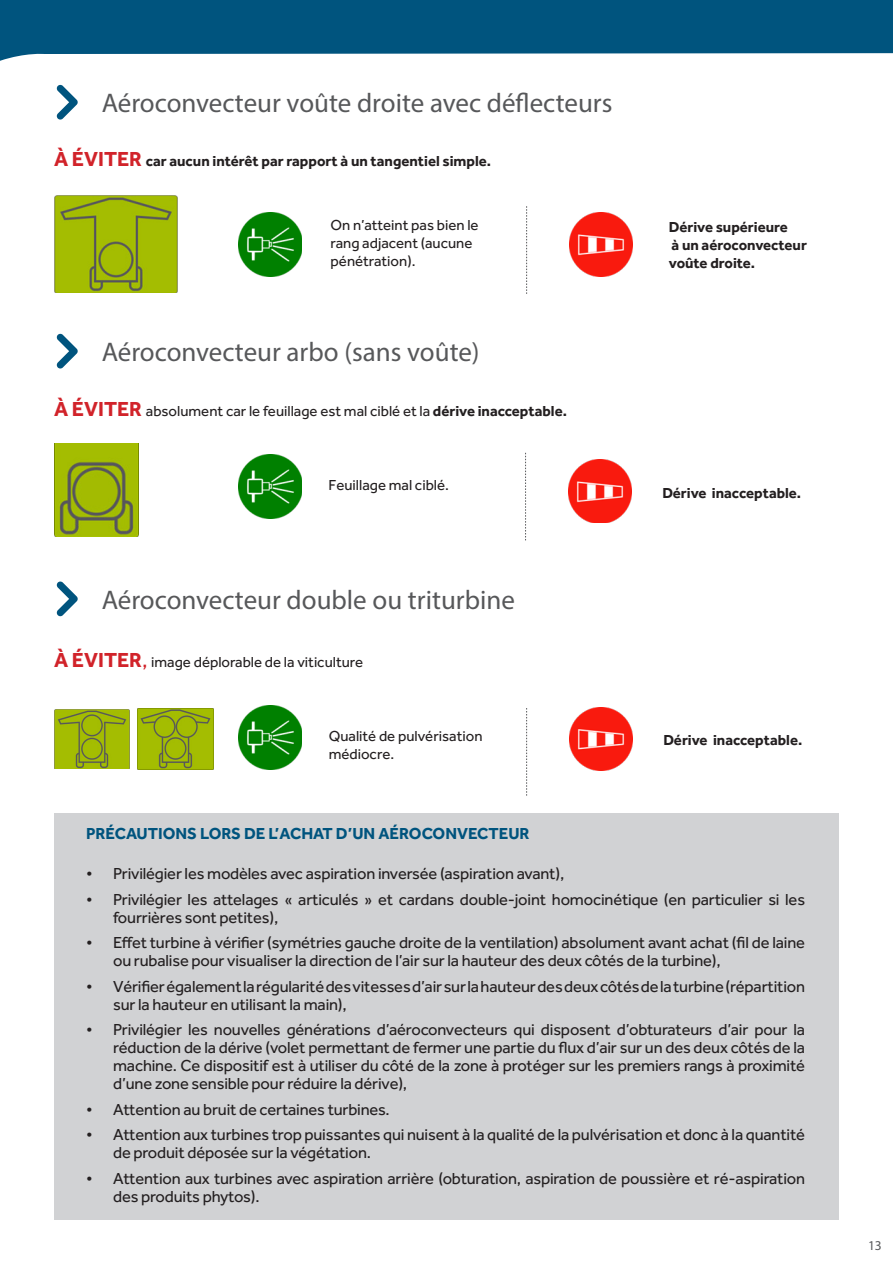
<style>
.page{position:relative;width:893px;height:1263px;background:#fff}
.page>*{position:absolute;margin:0;border:0;box-sizing:border-box;transform-origin:0 0}
.t1{font:27px "Myriad Pro";color:#57585a}
.t2{font:16.5px/18px "Effra";letter-spacing:-.01em;color:#231f20}
.t3{font:700 16.5px "Effra";color:#00547e}
.t4{font:15px/18px "Effra";color:#231f20}
.t5{font:700 15px "Effra";color:#231f20}
.t6{font:13.5px "Myriad Pro";color:#57585a}
.s1{font-size:21px;color:#d1232a}
.s2{font-weight:700;font-size:21px;color:#d1232a}
.s3{font-weight:700}
</style>
<div class="page">
<svg style="left:0;top:0;width:893px;height:197px"></svg>
<svg style="left:56px;top:85px;width:22px;height:35px"></svg>
<svg style="left:56px;top:333px;width:22px;height:36px"></svg>
<svg style="left:56px;top:581px;width:22px;height:36px"></svg>
<svg style="left:526px;top:206px;width:1px;height:88px"></svg>
<svg style="left:525px;top:453px;width:1px;height:87px"></svg>
<svg style="left:526px;top:708px;width:1px;height:88px"></svg>
<img style="left:238px;top:213px;width:64px;height:63px">
<img style="left:238px;top:455px;width:64px;height:63px">
<img style="left:238px;top:706px;width:64px;height:63px">
<img style="left:569px;top:213px;width:63px;height:63px">
<img style="left:568px;top:459px;width:63px;height:64px">
<img style="left:569px;top:707px;width:63px;height:64px">
<div style="left:54px;top:813px;width:785px;height:407px;background:#d1d2d4"></div>
<img style="left:54px;top:196px;width:123px;height:97px">
<img style="left:54px;top:709px;width:76px;height:60px">
<img style="left:137px;top:709px;width:77px;height:60px">
<img style="left:54px;top:443px;width:84px;height:93px">
<p class="t1" style="left:102px;top:87px;width:512px">Aéroconvecteur voûte droite avec déflecteurs</p>
<p class="t5" style="left:54px;top:152px;width:439px"><span class="s1">À ÉVITER</span> car aucun intérêt par rapport à un tangentiel simple.</p>
<p class="t4" style="left:331px;top:216px;width:150px">On n’atteint pas bien le rang adjacent (aucune pénétration).</p>
<p class="t1" style="left:102px;top:336px;width:379px">Aéroconvecteur arbo (sans voûte)</p>
<p class="t4" style="left:54px;top:402px;width:514px"><span class="s2">À ÉVITER</span> absolument car le feuillage est mal ciblé et la <span class="s3">dérive inacceptable.</span></p>
<p class="t4" style="left:328px;top:476px;width:122px">Feuillage mal ciblé.</p>
<p class="t1" style="left:102px;top:583px;width:415px">Aéroconvecteur double ou triturbine</p>
<p class="t4" style="left:54px;top:653px;width:311px"><span class="s2">À ÉVITER</span><span class="s1">,</span> image déplorable de la viticulture</p>
<p class="t4" style="left:329px;top:727px;width:155px">Qualité de pulvérisation médiocre.</p>
<p class="t5" style="left:669px;top:218px;width:121px">Dérive supérieure</p>
<p class="t5" style="left:672px;top:236px;width:137px">à un aéroconvecteur</p>
<p class="t5" style="left:669px;top:254px;width:88px">voûte droite.</p>
<p class="t5" style="left:662px;top:483px;width:140px">Dérive inacceptable.</p>
<p class="t5" style="left:663px;top:731px;width:140px">Dérive inacceptable.</p>
<p class="t3" style="left:86px;top:824px;width:445px">PRÉCAUTIONS LORS DE L’ACHAT D’UN AÉROCONVECTEUR</p>
<p class="t2" style="left:86px;top:864px;width:480px">• Privilégier les modèles avec aspiration inversée (aspiration avant),</p>
<p class="t2" style="left:113px;top:890px;width:693px;text-indent:-27px">• Privilégier les attelages « articulés » et cardans double-joint homocinétique (en particulier si les fourrières sont petites),</p>
<p class="t2" style="left:113px;top:933px;width:693px;text-indent:-27px">• Effet turbine à vérifier (symétries gauche droite de la ventilation) absolument avant achat (fil de laine ou rubalise pour visualiser la direction de l’air sur la hauteur des deux côtés de la turbine),</p>
<p class="t2" style="left:113px;top:977px;width:693px;text-indent:-27px">• Vérifier également la régularité des vitesses d’air sur la hauteur des deux côtés de la turbine (répartition sur la hauteur en utilisant la main),</p>
<p class="t2" style="left:113px;top:1020px;width:693px;text-align:justify;text-indent:-27px">• Privilégier les nouvelles générations d’aéroconvecteurs qui disposent d’obturateurs d’air pour la réduction de la dérive (volet permettant de fermer une partie du flux d’air sur un des deux côtés de la machine. Ce dispositif est à utiliser du côté de la zone à protéger sur les premiers rangs à proximité d’une zone sensible pour réduire la dérive),</p>
<p class="t2" style="left:86px;top:1100px;width:305px">• Attention au bruit de certaines turbines.</p>
<p class="t2" style="left:113px;top:1125px;width:693px;text-indent:-27px">• Attention aux turbines trop puissantes qui nuisent à la qualité de la pulvérisation et donc à la quantité de produit déposée sur la végétation.</p>
<p class="t2" style="left:113px;top:1169px;width:693px;text-indent:-27px">• Attention aux turbines avec aspiration arrière (obturation, aspiration de poussière et ré-aspiration des produits phytos).</p>
<p class="t6" style="left:868px;top:1237px;width:15px">13</p>
</div>
